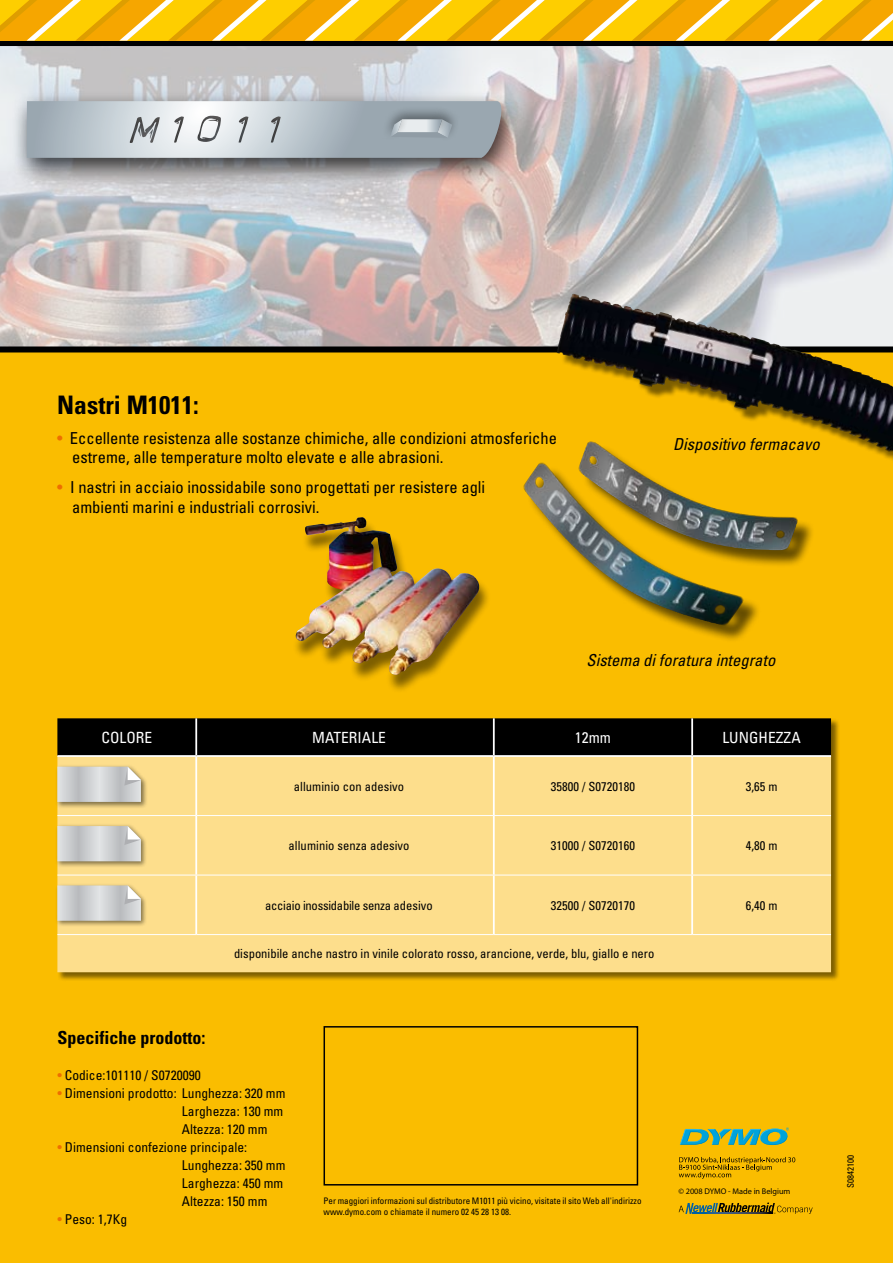
<style>
.page{position:relative;width:893px;height:1263px;background:#fff}
.page>*{position:absolute;margin:0;border:0;box-sizing:border-box;transform-origin:0 0}
.t1{font:700 condensed 25.5px "Univers";color:#000}
.t2{font:700 condensed 18px "Univers";color:#000}
.t3{font:condensed 16.5px/19.5px "Univers";color:#000}
.t4{font:italic condensed 16.5px "Univers";color:#000}
.t5{font:condensed 15.45px "Univers";letter-spacing:.005em;color:#fff}
.t6{font:condensed 13.5px/18px "Univers";color:#000}
.t7{font:condensed 12.6px "Univers";letter-spacing:.005em;color:#000}
.t8{font:condensed 12.6px "Univers";letter-spacing:-.02em;color:#000}
.t9{font:condensed 9px/10.5px "Univers";color:#000}
.t10{font:8.25px "Myriad Pro";color:#000}
.s1{color:#ed6e00}
</style>
<div class="page">
<div style="left:0;top:351px;width:893px;height:912px;background:#fabd00"></div>
<img style="left:523px;top:466px;width:38px;height:74px">
<div style="left:292px;top:519px;width:246px;height:214px;background:#fabd00"></div>
<img style="left:295px;top:517px;width:190px;height:160px">
<svg style="left:0;top:41px;width:893px;height:311px;background:#bcbdc1"></svg>
<div style="left:561px;top:298px;width:332px;height:332px;background:#000;opacity:.5"></div>
<img style="left:556px;top:294px;width:130px;height:93px">
<div style="left:324px;top:1026px;width:314px;height:159px;border:2px solid #000"></div>
<div style="left:57px;top:718px;width:819px;height:275px;background:#000;opacity:.5"></div>
<div style="left:57px;top:718px;width:774px;height:37px;background:#000"></div>
<div style="left:57px;top:757px;width:774px;height:215px;background:#fdde8c"></div>
<hr style="left:195px;top:718px;width:2px;height:37px;background:#fff">
<hr style="left:493px;top:718px;width:2px;height:37px;background:#fff">
<hr style="left:691px;top:718px;width:2px;height:37px;background:#fff">
<hr style="left:57px;top:755px;width:139px;height:2px;background:#fff">
<hr style="left:196px;top:755px;width:298px;height:2px;background:#fff">
<hr style="left:195px;top:757px;width:2px;height:58px;background:#fff">
<hr style="left:494px;top:755px;width:198px;height:2px;background:#fff">
<hr style="left:493px;top:757px;width:2px;height:58px;background:#fff">
<hr style="left:692px;top:755px;width:139px;height:2px;background:#fff">
<hr style="left:691px;top:757px;width:2px;height:58px;background:#fff">
<hr style="left:195px;top:816px;width:2px;height:59px;background:#fff">
<hr style="left:493px;top:816px;width:2px;height:59px;background:#fff">
<hr style="left:691px;top:816px;width:2px;height:59px;background:#fff">
<hr style="left:195px;top:875px;width:2px;height:59px;background:#fff">
<hr style="left:493px;top:875px;width:2px;height:59px;background:#fff">
<hr style="left:691px;top:875px;width:2px;height:59px;background:#fff">
<hr style="left:57px;top:815px;width:139px;height:1px;background:#fff">
<hr style="left:196px;top:815px;width:298px;height:1px;background:#fff">
<hr style="left:494px;top:815px;width:198px;height:1px;background:#fff">
<hr style="left:692px;top:815px;width:139px;height:1px;background:#fff">
<hr style="left:57px;top:875px;width:139px;height:1px;background:#fff">
<hr style="left:196px;top:875px;width:298px;height:1px;background:#fff">
<hr style="left:494px;top:875px;width:198px;height:1px;background:#fff">
<hr style="left:692px;top:875px;width:139px;height:1px;background:#fff">
<hr style="left:57px;top:934px;width:139px;height:1px;background:#fff">
<hr style="left:196px;top:934px;width:298px;height:1px;background:#fff">
<hr style="left:494px;top:934px;width:198px;height:1px;background:#fff">
<hr style="left:692px;top:934px;width:139px;height:1px;background:#fff">
<div style="left:55px;top:764px;width:102px;height:51px;background:#000;opacity:.5"></div>
<svg style="left:57px;top:767px;width:84px;height:35px;background:#cecfce"></svg>
<div style="left:55px;top:823px;width:99px;height:51px;background:#000;opacity:.5"></div>
<svg style="left:57px;top:826px;width:84px;height:35px;background:#cecfce"></svg>
<div style="left:55px;top:883px;width:99px;height:51px;background:#000;opacity:.5"></div>
<svg style="left:57px;top:885px;width:84px;height:36px;background:#cecfcd"></svg>
<svg style="left:0;top:0;width:893px;height:41px;background:#f8bd15"></svg>
<svg style="left:680px;top:1127px;width:109px;height:18px"></svg>
<svg style="left:679px;top:1157px;width:116px;height:22px"></svg>
<svg style="left:679px;top:1202px;width:134px;height:12px"></svg>
<h1 class="t1" style="left:57px;top:389px;width:143px">Nastri M1011:</h1>
<p class="t3" style="left:72px;top:428px;width:486px;text-indent:-15px"><span class="s1">•</span> Eccellente resistenza alle sostanze chimiche, alle condizioni atmosferiche estreme, alle temperature molto elevate e alle abrasioni.</p>
<p class="t3" style="left:72px;top:477px;width:415px;text-indent:-15px"><span class="s1">•</span> I nastri in acciaio inossidabile sono progettati per resistere agli ambienti marini e industriali corrosivi.</p>
<p class="t4" style="left:673px;top:434px;width:148px">Dispositivo fermacavo</p>
<p class="t4" style="left:586px;top:650px;width:190px">Sistema di foratura integrato</p>
<p class="t5" style="left:101px;top:728px;width:52px">COLORE</p>
<p class="t5" style="left:312px;top:728px;width:67px">materiale</p>
<p class="t5" style="left:575px;top:728px;width:38px">12mm</p>
<p class="t5" style="left:722px;top:728px;width:80px">lunghezza</p>
<p class="t7" style="left:294px;top:778px;width:112px">alluminio con adesivo</p>
<p class="t7" style="left:551px;top:778px;width:86px">35800 / S0720180</p>
<p class="t7" style="left:746px;top:778px;width:33px">3,65 m</p>
<p class="t7" style="left:289px;top:838px;width:123px">alluminio senza adesivo</p>
<p class="t7" style="left:551px;top:838px;width:86px">31000 / S0720160</p>
<p class="t7" style="left:746px;top:838px;width:33px">4,80 m</p>
<p class="t8" style="left:265px;top:897px;width:169px">acciaio inossidabile senza adesivo</p>
<p class="t7" style="left:551px;top:897px;width:86px">32500 / S0720170</p>
<p class="t7" style="left:746px;top:897px;width:33px">6,40 m</p>
<p class="t7" style="left:234px;top:946px;width:422px">disponibile anche nastro in vinile colorato rosso, arancione, verde, blu, giallo e nero</p>
<p class="t2" style="left:57px;top:1027px;width:150px">Specifiche prodotto:</p>
<p class="t6" style="left:57px;top:1066px;width:145px"><span class="s1">•</span> Codice:101110 / S0720090</p>
<p class="t6" style="left:182px;top:1084px;width:105px;text-indent:-124px"><span class="s1">•</span> Dimensioni prodotto: Lunghezza: 320 mm<br>Larghezza: 130 mm<br>Altezza: 120 mm</p>
<p class="t6" style="left:182px;top:1138px;width:105px;text-indent:-124px"><span class="s1">•</span> Dimensioni confezione principale:<br>Lunghezza: 350 mm<br>Larghezza: 450 mm<br>Altezza: 150 mm</p>
<p class="t6" style="left:57px;top:1210px;width:71px"><span class="s1">•</span> Peso: 1,7Kg</p>
<p class="t9" style="left:324px;top:1195px;width:319px">Per maggiori informazioni sul distributore M1011 più vicino, visitate il sito Web all'indirizzo www.dymo.com o chiamate il numero 02 45 28 13 08.</p>
<p class="t10" style="left:678px;top:1186px;width:113px">© 2008 DYMO - Made in Belgium</p>
<p class="t9" style="left:845px;top:1187px;width:34px;rotate:-90deg">S0842100</p>
</div>
